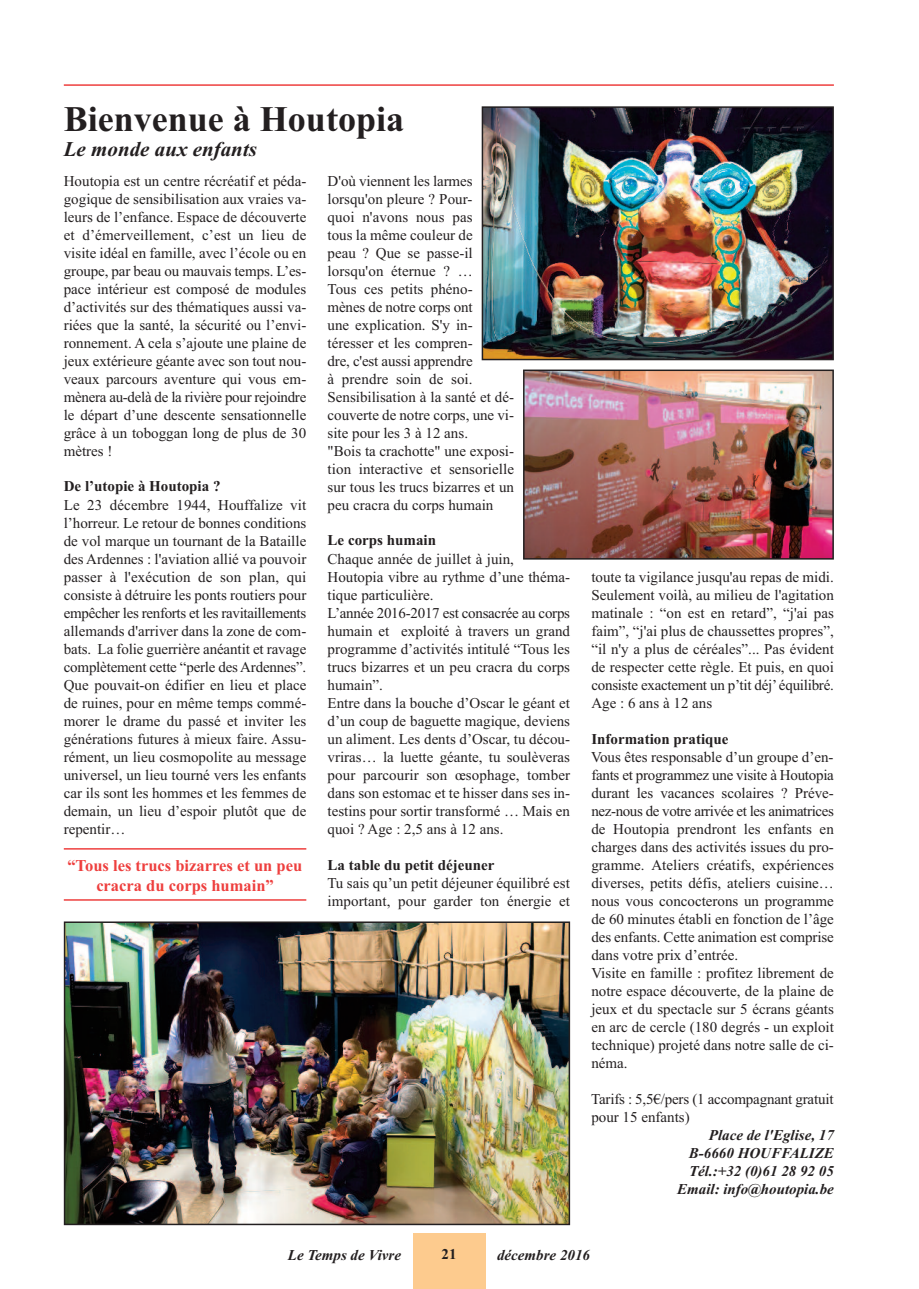
<style>
.page{position:relative;width:919px;height:1289px;background:#fff}
.page>*{position:absolute;margin:0;border:0;box-sizing:border-box;transform-origin:0 0}
.t1{font:700 36px "Times New Roman";color:#231f20}
.t2{font:italic 700 21px "Times New Roman";color:#231f20}
.t3{font:700 16.5px/19.8px "Times New Roman";color:#ee3f3e;text-align:center}
.t4{font:15px/18px "Times New Roman";color:#231f20}
.t5{font:italic 700 15px/18px "Times New Roman";color:#231f20;text-align:right}
.t6{font:700 15px "Times New Roman";color:#231f20}
</style>
<div class="page">
<div style="left:413px;top:1233px;width:72px;height:55px;background:#fdcb8e"></div>
<hr style="left:64px;top:848px;width:242px;height:1px;background:#ee3f3e">
<hr style="left:64px;top:899px;width:242px;height:1px;background:#ee3f3e">
<img style="left:484px;top:109px;width:346px;height:248px">
<div style="left:481px;top:106px;width:352px;height:254px;border:2px solid #231f20"></div>
<img style="left:526px;top:372px;width:304px;height:184px">
<div style="left:523px;top:369px;width:310px;height:190px;border:2px solid #231f20"></div>
<img style="left:67px;top:924px;width:500px;height:298px">
<div style="left:64px;top:921px;width:506px;height:304px;border:2px solid #231f20"></div>
<hr style="left:64px;top:84px;width:769px;height:2px;background:#ee3f3e">
<h1 class="t1" style="left:64px;top:97px;width:342px">Bienvenue à Houtopia</h1>
<h2 class="t2" style="left:64px;top:137px;width:195px">Le monde aux enfants</h2>
<p class="t4" style="left:64px;top:171px;width:244px;text-align:justify">Houtopia est un centre récréatif et péda&shy;gogique de sensibilisation aux vraies va&shy;leurs de l’enfance. Espace de découverte et d’émerveillement, c’est un lieu de visite idéal en famille, avec l’école ou en groupe, par beau ou mauvais temps. L’es&shy;pace intérieur est composé de modules d’activités sur des thématiques aussi va&shy;riées que la santé, la sécurité ou l’envi&shy;ronnement. A cela s’ajoute une plaine de jeux extérieure géante avec son tout nou&shy;veaux parcours aventure qui vous em&shy;mènera au-delà de la rivière pour rejoindre le départ d’une descente sensationnelle grâce à un toboggan long de plus de 30 mètres !</p>
<p class="t6" style="left:64px;top:477px;width:158px">De l’utopie à Houtopia ?</p>
<p class="t4" style="left:64px;top:495px;width:244px;text-align:justify">Le 23 décembre 1944, Houffalize vit l’horreur. Le retour de bonnes conditions de vol marque un tournant de la Bataille des Ardennes : l'aviation allié va pouvoir passer à l'exécution de son plan, qui consiste à détruire les ponts routiers pour empêcher les renforts et les ravitaillements allemands d'arriver dans la zone de com&shy;bats. La folie guerrière anéantit et ravage complètement cette “perle des Ardennes”.<br>Que pouvait-on édifier en lieu et place de ruines, pour en même temps commé&shy;morer le drame du passé et inviter les générations futures à mieux faire. Assu&shy;rément, un lieu cosmopolite au message universel, un lieu tourné vers les enfants car ils sont les hommes et les femmes de demain, un lieu d’espoir plutôt que de repentir…</p>
<p class="t3" style="left:68px;top:855px;width:236px">“Tous les trucs bizarres et un peu cracra du corps humain”</p>
<p class="t4" style="left:327px;top:171px;width:188px">D'où viennent les larmes lorsqu'on pleure ? Pour-<br>quoi n'avons nous pas<br>tous la même couleur de<br>peau ? Que se passe-il lorsqu'on éternue ? …<br>Tous ces petits phéno&shy;mènes de notre corps ont<br>une explication. S'y in&shy;téresser et les compren-<br>dre, c'est aussi apprendre<br>à prendre soin de soi.<br>Sensibilisation à la santé et dé&shy;couverte de notre corps, une vi&shy;site pour les 3 à 12 ans.<br>"Bois ta crachotte" une exposi&shy;tion interactive et sensorielle sur tous les trucs bizarres et un peu cracra du corps humain</p>
<p class="t6" style="left:327px;top:531px;width:110px">Le corps humain</p>
<p class="t4" style="left:327px;top:549px;width:244px">Chaque année de juillet à juin, Houtopia vibre au rythme d’une théma&shy;tique particulière.<br>L’année 2016-2017 est consacrée au corps humain et exploité à travers un grand programme d’activités intitulé “Tous les trucs bizarres et un peu cracra du corps humain”.<br>Entre dans la bouche d’Oscar le géant et d’un coup de baguette magique, deviens un aliment. Les dents d’Oscar, tu décou&shy;vriras… la luette géante, tu soulèveras pour parcourir son œsophage, tomber dans son estomac et te hisser dans ses in&shy;testins pour sortir transformé … Mais en quoi ? Age : 2,5 ans à 12 ans.</p>
<p class="t6" style="left:327px;top:855px;width:168px">La table du petit déjeuner</p>
<p class="t4" style="left:327px;top:873px;width:244px">Tu sais qu’un petit déjeuner équilibré est important, pour garder ton énergie et</p>
<p class="t4" style="left:591px;top:567px;width:244px;text-align:justify">toute ta vigilance jusqu'au repas de midi.<br>Seulement voilà, au milieu de l'agitation matinale : “on est en retard”, “j'ai pas faim”, “j'ai plus de chaussettes propres”, “il n'y a plus de céréales”... Pas évident de respecter cette règle. Et puis, en quoi consiste exactement un p’tit déj’ équilibré.<br>Age : 6 ans à 12 ans</p>
<p class="t6" style="left:591px;top:729px;width:139px">Information pratique</p>
<p class="t4" style="left:591px;top:747px;width:244px">Vous êtes responsable d’un groupe d’en&shy;fants et programmez une visite à Houtopia durant les vacances scolaires ? Préve&shy;nez-nous de votre arrivée et les animatrices de Houtopia prendront les enfants en charges dans des activités issues du pro&shy;gramme. Ateliers créatifs, expériences diverses, petits défis, ateliers cuisine… nous vous concocterons un programme de 60 minutes établi en fonction de l’âge des enfants. Cette animation est comprise dans votre prix d’entrée.<br>Visite en famille : profitez librement de notre espace découverte, de la plaine de jeux et du spectacle sur 5 écrans géants en arc de cercle (180 degrés - un exploit technique) projeté dans notre salle de ci&shy;néma.</p>
<p class="t4" style="left:591px;top:1089px;width:244px">Tarifs : 5,5€/pers (1 accompagnant gratuit pour 15 enfants)</p>
<p class="t5" style="left:677px;top:1125px;width:158px">Place de l'Eglise, 17<br>B-6660 HOUFFALIZE<br>Tél.:+32 (0)61 28 92 05<br>Email: info@houtopia.be</p>
<p class="t5" style="left:288px;top:1245px;width:115px">Le Temps de Vivre</p>
<p class="t6" style="left:441px;top:1244px;width:16px">21</p>
<p class="t5" style="left:497px;top:1245px;width:94px">décembre 2016</p>
</div>
